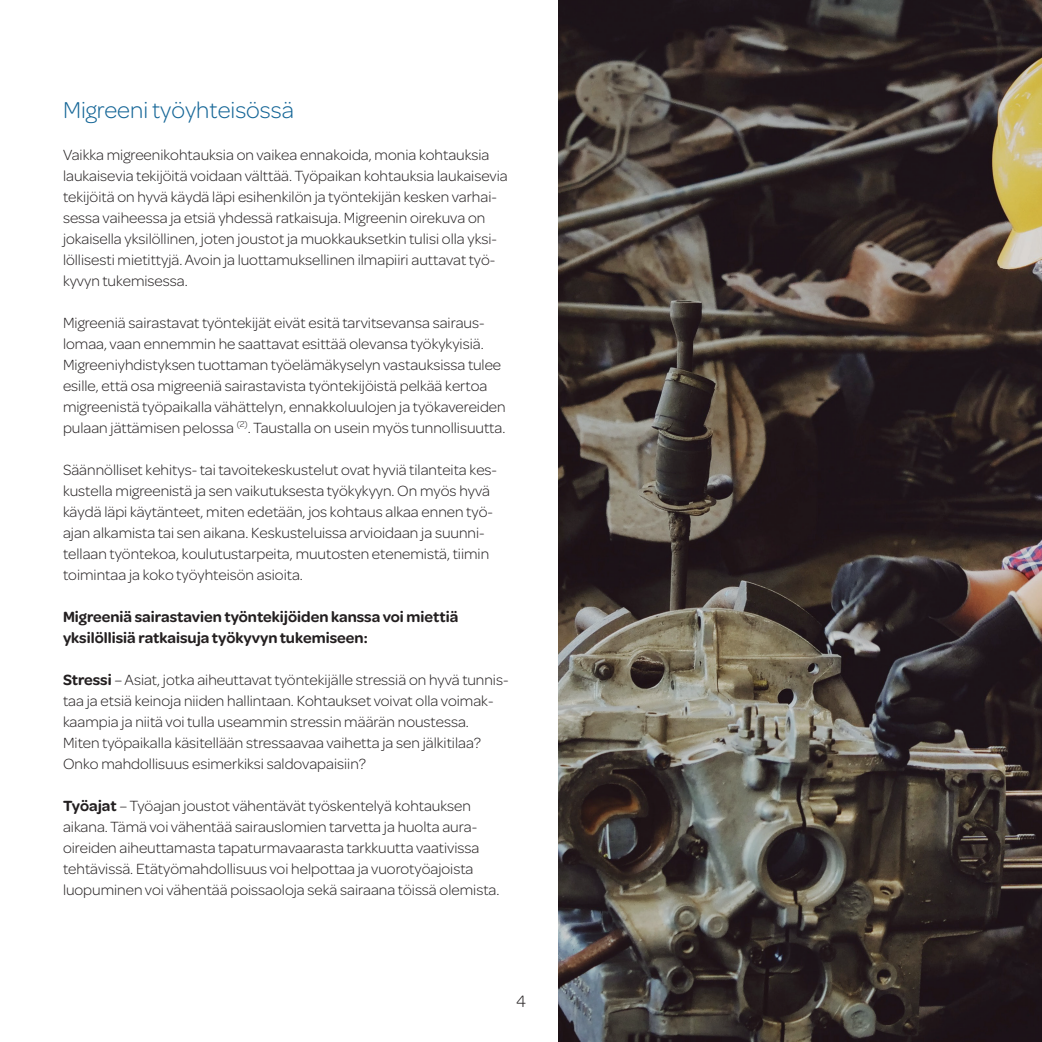
<style>
.page{position:relative;width:1042px;height:1042px;background:#fff}
.page>*{position:absolute;margin:0;border:0;box-sizing:border-box;transform-origin:0 0}
.Väliotsikko_1{font:300 24.5px "Omnes";color:#156697}
.t1{font:300 17.5px "Omnes";color:#231f20}
.Leipis{font:300 15.75px/21px "Omnes";color:#231f20}
.Leipis-2{font:600 15.75px/21px "Omnes";color:#231f20}
.s1{font-weight:600}
</style>
<div class="page">
<img style="left:559px;top:0;width:483px;height:1042px">
<p class="Väliotsikko_1" style="left:63px;top:93px;width:232px">Migreeni työyhteisössä</p>
<p class="Leipis" style="left:63px;top:143px;width:446px">Vaikka migreenikohtauksia on vaikea ennakoida, monia kohtauksia laukaisevia tekijöitä voidaan välttää. Työpaikan kohtauksia laukaisevia tekijöitä on hyvä käydä läpi esihenkilön ja työntekijän kesken varhai&shy;sessa vaiheessa ja etsiä yhdessä ratkaisuja. Migreenin oirekuva on jokaisella yksilöllinen, joten joustot ja muokkauksetkin tulisi olla yksi&shy;löllisesti mietittyjä. Avoin ja luottamuksellinen ilmapiiri auttavat työ&shy;kyvyn tukemisessa.</p>
<p class="Leipis" style="left:63px;top:311px;width:444px">Migreeniä sairastavat työntekijät eivät esitä tarvitsevansa sairaus&shy;lomaa, vaan ennemmin he saattavat esittää olevansa työkykyisiä.<br>Migreeniyhdistyksen tuottaman työelämäkyselyn vastauksissa tulee esille, että osa migreeniä sairastavista työntekijöistä pelkää kertoa migreenistä työpaikalla vähättelyn, ennakkoluulojen ja työkavereiden pulaan jättämisen pelossa <sup>(2)</sup>. Taustalla on usein myös tunnollisuutta.</p>
<p class="Leipis" style="left:63px;top:458px;width:436px">Säännölliset kehitys- tai tavoitekeskustelut ovat hyviä tilanteita kes&shy;kustella migreenistä ja sen vaikutuksesta työkykyyn. On myös hyvä käydä läpi käytänteet, miten edetään, jos kohtaus alkaa ennen työ&shy;ajan alkamista tai sen aikana. Keskusteluissa arvioidaan ja suunni&shy;tellaan työntekoa, koulutustarpeita, muutosten etenemistä, tiimin toimintaa ja koko työyhteisön asioita.</p>
<p class="Leipis-2" style="left:63px;top:605px;width:397px">Migreeniä sairastavien työntekijöiden kanssa voi miettiä yksilöllisiä ratkaisuja työkyvyn tukemiseen:</p>
<p class="Leipis" style="left:63px;top:668px;width:447px"><span class="s1">Stressi</span> – Asiat, jotka aiheuttavat työntekijälle stressiä on hyvä tunnis&shy;taa ja etsiä keinoja niiden hallintaan. Kohtaukset voivat olla voimak&shy;kaampia ja niitä voi tulla useammin stressin määrän noustessa.<br>Miten työpaikalla käsitellään stressaavaa vaihetta ja sen jälkitilaa?<br>Onko mahdollisuus esimerkiksi saldovapaisiin?</p>
<p class="Leipis" style="left:63px;top:794px;width:438px"><span class="s1">Työajat</span> – Työajan joustot vähentävät työskentelyä kohtauksen aikana. Tämä voi vähentää sairauslomien tarvetta ja huolta aura&shy;oireiden aiheuttamasta tapaturmavaarasta tarkkuutta vaativissa tehtävissä. Etätyömahdollisuus voi helpottaa ja vuorotyöajoista luopuminen voi vähentää poissaoloja sekä sairaana töissä olemista.</p>
<p class="t1" style="left:516px;top:989px;width:11px">4</p>
</div>
